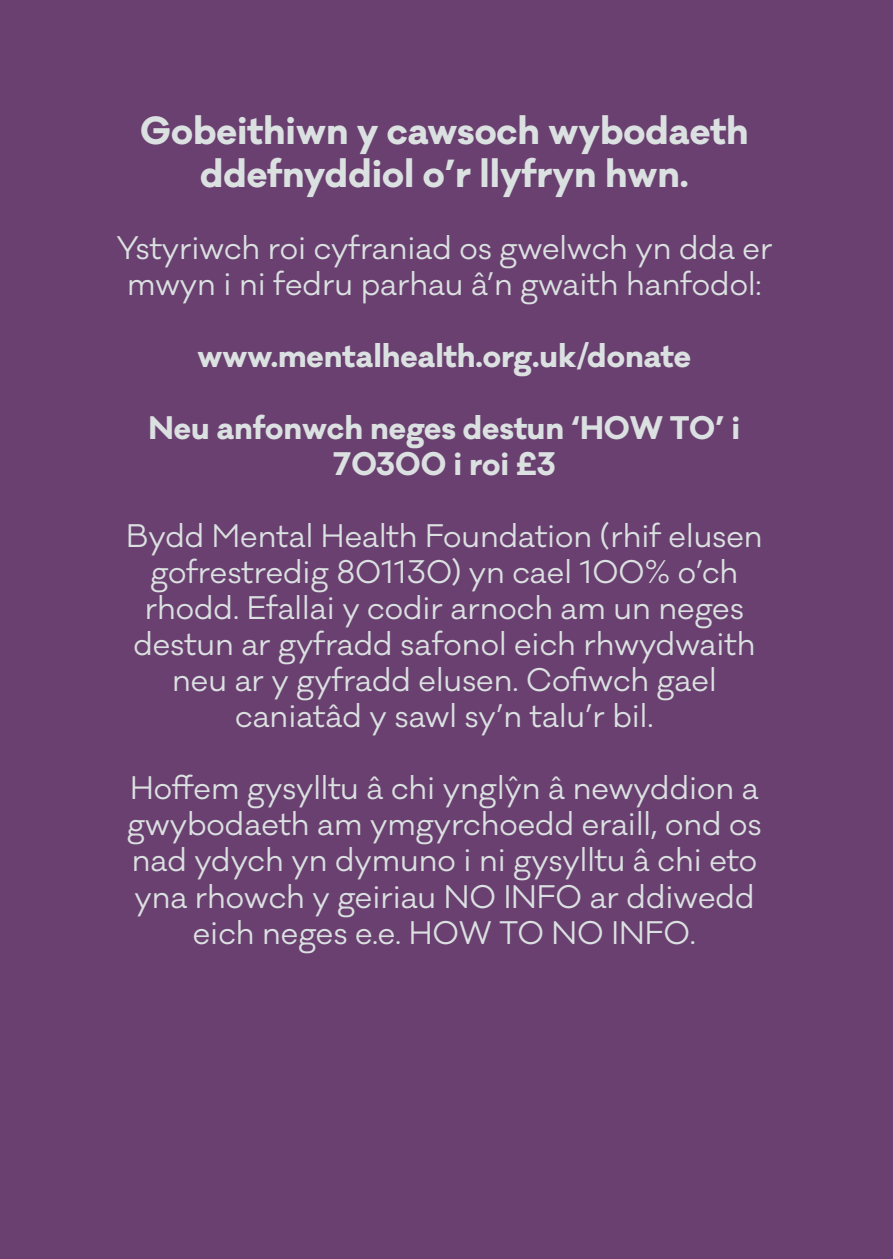
<style>
.page{position:relative;width:893px;height:1259px;background:#69406f}
.page>*{position:absolute;margin:0;border:0;box-sizing:border-box;transform-origin:0 0}
.t1{font:700 36px/43.2px "Galano Classic";color:#dbe0e1;text-align:center}
.t2{font:30px/36px "Galano Classic";color:#dbe0e1;text-align:center}
.t3{font:700 30px/36px "Galano Classic";color:#dbe0e1;text-align:center}
</style>
<div class="page">
<p class="t1" style="left:140px;top:109px;width:610px">Gobeithiwn y cawsoch wybodaeth ddefnyddiol o’r llyfryn hwn.</p>
<p class="t2" style="left:116px;top:231px;width:657px">Ystyriwch roi cyfraniad os gwelwch yn dda er mwyn i ni fedru parhau â’n gwaith hanfodol:</p>
<p class="t3" style="left:198px;top:338px;width:495px">www.mentalhealth.org.uk/donate</p>
<p class="t3" style="left:149px;top:410px;width:593px">Neu anfonwch neges destun ‘HOW TO’ i<br>70300 i roi £3</p>
<p class="t2" style="left:126px;top:519px;width:638px">Bydd Mental Health Foundation (rhif elusen gofrestredig 801130) yn cael 100% o’ch rhodd. Efallai y codir arnoch am un neges destun ar gyfradd safonol eich rhwydwaith neu ar y gyfradd elusen. Cofiwch gael caniatâd y sawl sy’n talu’r bil.</p>
<p class="t2" style="left:127px;top:771px;width:636px">Hoffem gysylltu â chi ynglŷn â newyddion a gwybodaeth am ymgyrchoedd eraill, ond os nad ydych yn dymuno i ni gysylltu â chi eto yna rhowch y geiriau NO INFO ar ddiwedd eich neges e.e. HOW TO NO INFO.</p>
</div>
